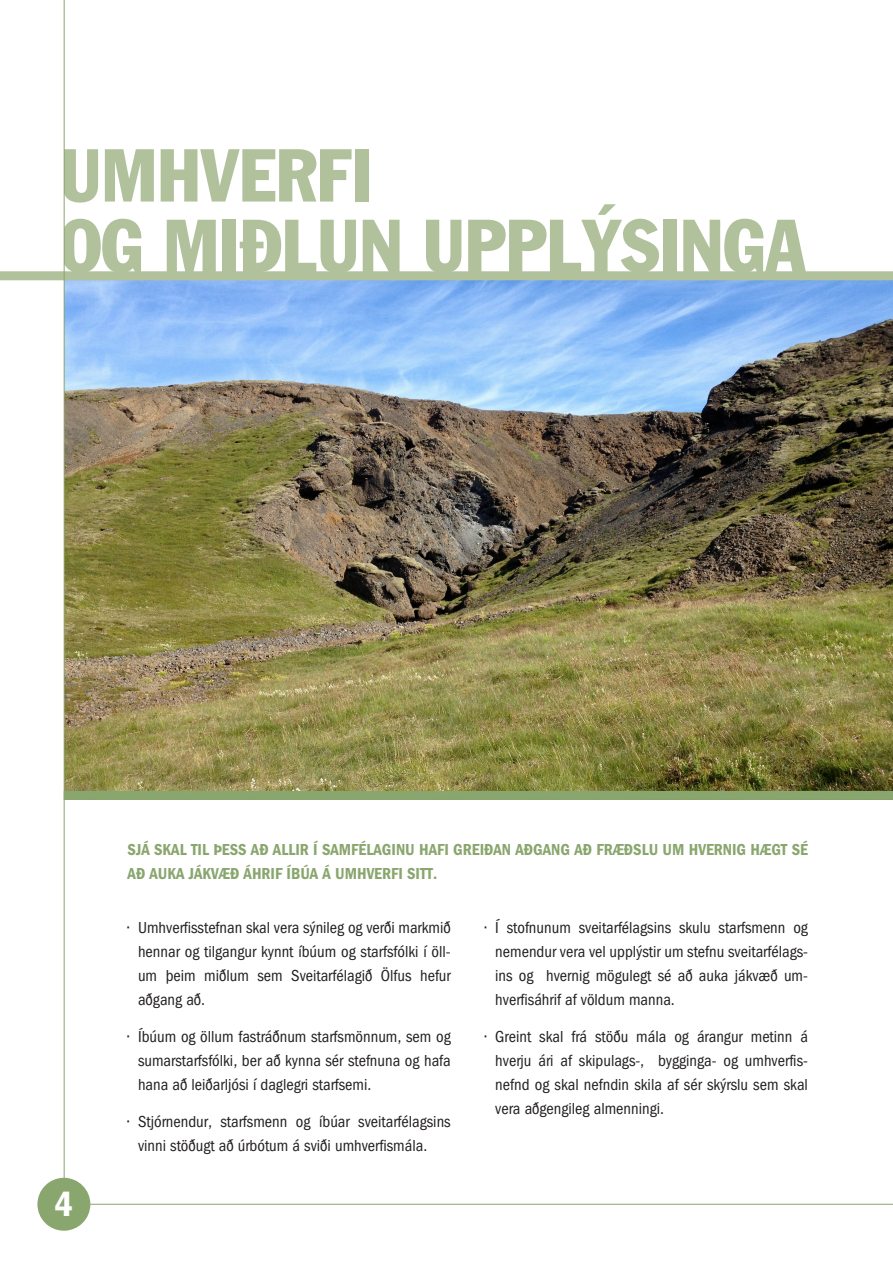
<style>
.page{position:relative;width:893px;height:1263px;background:#fff}
.page>*{position:absolute;margin:0;border:0;box-sizing:border-box;transform-origin:0 0}
.t1{font:condensed 73.5px "Franklin Gothic IS";color:#b1c19c}
.t2{font:600 condensed 36px "Franklin Gothic IS";color:#fff}
.t3{font:condensed 16.5px/24px "Franklin Gothic IS";color:#231f20;text-align:justify}
.t4{font:600 condensed 16.5px/24px "Franklin Gothic IS";color:#89a66e}
</style>
<div class="page">
<hr style="left:47px;top:1204px;width:846px;height:1px;background:#89a66e">
<div style="left:37px;top:1178px;width:53px;height:53px;background:#89a66e;border-radius:50%"></div>
<img style="left:65px;top:280px;width:828px;height:511px">
<div style="left:64px;top:791px;width:829px;height:9px;background:#89a66e"></div>
<div style="left:0;top:271px;width:893px;height:9px;background:#b1c19c"></div>
<hr style="left:64px;top:0;width:1px;height:1186px;background:#89a66e">
<p class="t1" style="left:59px;top:131px;width:315px">UMHVERFI</p>
<p class="t1" style="left:59px;top:201px;width:747px">OG MIÐLUN UPPLÝSINGA</p>
<p class="t4" style="left:128px;top:838px;width:682px">SJÁ SKAL TIL ÞESS AÐ ALLIR Í SAMFÉLAGINU HAFI GREIÐAN AÐGANG AÐ FRÆÐSLU UM HVERNIG HÆGT SÉ<br>AÐ AUKA JÁKVÆÐ ÁHRIF ÍBÚA Á UMHVERFI SITT.</p>
<p class="t2" style="left:54px;top:1183px;width:20px">4</p>
<p class="t3" style="left:138px;top:916px;width:314px;text-indent:-10px">• Umhverfisstefnan skal vera sýnileg og verði markmið hennar og tilgangur kynnt íbúum og starfsfólki í öll&shy;um þeim miðlum sem Sveitarfélagið Ölfus hefur aðgang að.</p>
<p class="t3" style="left:138px;top:1024px;width:314px;text-indent:-10px">• Íbúum og öllum fastráðnum starfsmönnum, sem og sumarstarfsfólki, ber að kynna sér stefnuna og hafa hana að leiðarljósi í daglegri starfsemi.</p>
<p class="t3" style="left:138px;top:1109px;width:314px;text-indent:-10px">• Stjórnendur, starfsmenn og íbúar sveitarfélagsins vinni stöðugt að úrbótum á sviði umhverfismála.</p>
<p class="t3" style="left:495px;top:916px;width:314px;text-indent:-10px">• Í stofnunum sveitarfélagsins skulu starfsmenn og nemendur vera vel upplýstir um stefnu sveitarfélags&shy;ins og hvernig mögulegt sé að auka jákvæð um&shy;hverfisáhrif af völdum manna.</p>
<p class="t3" style="left:495px;top:1024px;width:314px;text-indent:-10px">• Greint skal frá stöðu mála og árangur metinn á hverju ári af skipulags-, bygginga- og umhverfis&shy;nefnd og skal nefndin skila af sér skýrslu sem skal vera aðgengileg almenningi.</p>
</div>
